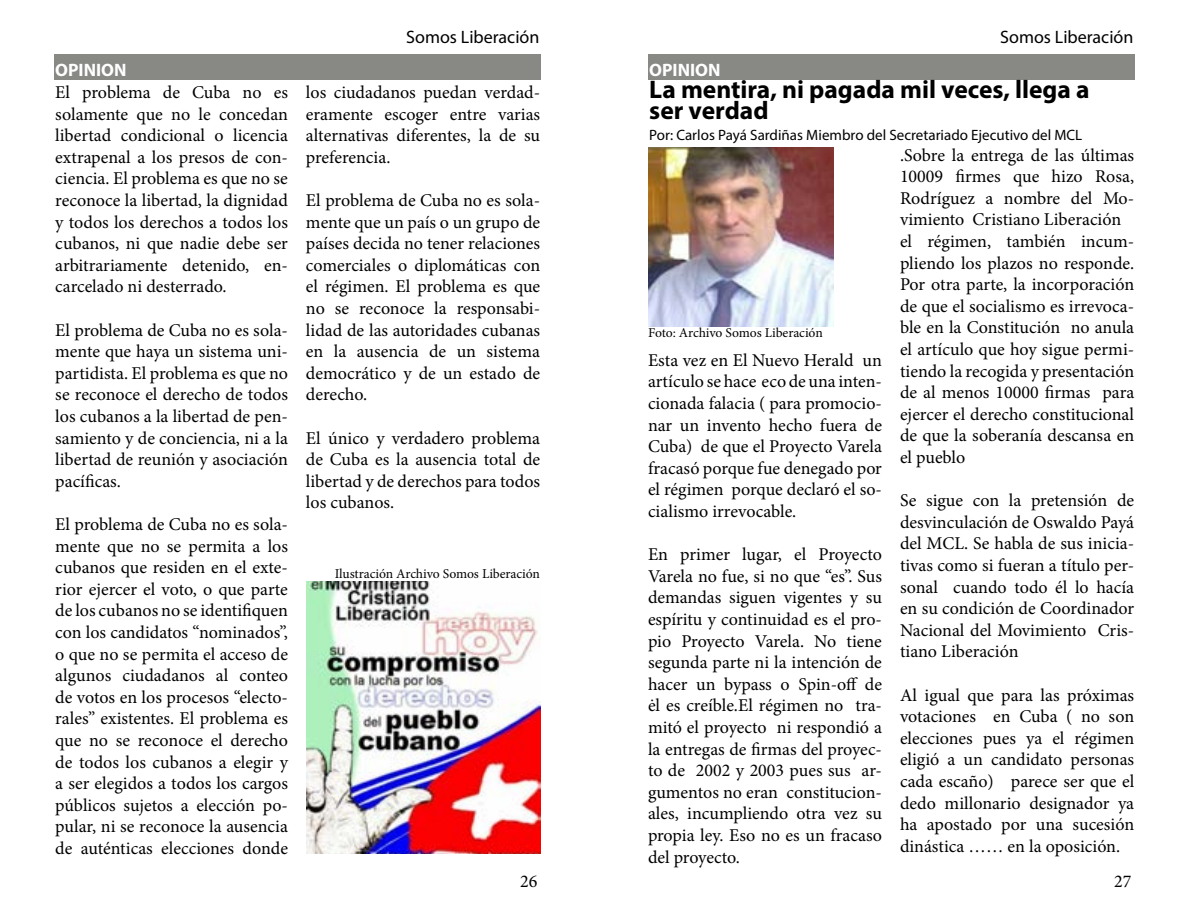
<style>
.page{position:relative;width:1188px;height:918px;background:#fff}
.page>*{position:absolute;margin:0;border:0;box-sizing:border-box;transform-origin:0 0}
.t1{font:700 25.5px/21px "Myriad Pro";color:#000}
.t2{font:18px/21.6px "Minion Pro";color:#000;text-align:justify}
.t3{font:18px "Myriad Pro";color:#000}
.t4{font:700 18px "Myriad Pro";color:#fff}
.t5{font:15px "Myriad Pro";color:#000}
.t6{font:13.5px "Minion Pro";color:#000}
</style>
<div class="page">
<div style="left:648px;top:54px;width:486px;height:26px;background:#888885"></div>
<img style="left:648px;top:148px;width:185px;height:178px">
<div style="left:54px;top:54px;width:486px;height:26px;background:#888885"></div>
<img style="left:306px;top:582px;width:234px;height:272px">
<p class="t4" style="left:55px;top:59px;width:73px">OPINION</p>
<p class="t2" style="left:55px;top:82px;width:234px">El problema de Cuba no es solamente que no le concedan libertad condicional o licencia extrapenal a los presos de con&shy;ciencia. El problema es que no se reconoce la libertad, la dignidad y todos los derechos a todos los cubanos, ni que nadie debe ser arbitrariamente detenido, en&shy;carcelado ni desterrado.</p>
<p class="t2" style="left:55px;top:319px;width:234px">El problema de Cuba no es sola&shy;mente que haya un sistema uni&shy;partidista. El problema es que no se reconoce el derecho de todos los cubanos a la libertad de pen&shy;samiento y de conciencia, ni a la libertad de reunión y asociación pacíficas.</p>
<p class="t2" style="left:55px;top:514px;width:234px">El problema de Cuba no es sola&shy;mente que no se permita a los cubanos que residen en el exte&shy;rior ejercer el voto, o que parte de los cubanos no se identifiquen con los candidatos “nominados”, o que no se permita el acceso de algunos ciudadanos al conteo de votos en los procesos “electo&shy;rales” existentes. El problema es que no se reconoce el derecho de todos los cubanos a elegir y a ser elegidos a todos los cargos públicos sujetos a elección po&shy;pular, ni se reconoce la ausencia de auténticas elecciones donde</p>
<p class="t3" style="left:406px;top:26px;width:135px">Somos Liberación</p>
<p class="t3" style="left:1000px;top:26px;width:135px">Somos Liberación</p>
<p class="t4" style="left:649px;top:59px;width:73px">OPINION</p>
<p class="t2" style="left:306px;top:82px;width:236px">los ciudadanos puedan verdad&shy;eramente escoger entre varias alternativas diferentes, la de su preferencia.</p>
<p class="t2" style="left:306px;top:190px;width:236px">El problema de Cuba no es sola&shy;mente que un país o un grupo de países decida no tener relaciones comerciales o diplomáticas con el régimen. El problema es que no se reconoce la responsabi&shy;lidad de las autoridades cubanas en la ausencia de un sistema democrático y de un estado de derecho.</p>
<p class="t2" style="left:306px;top:427px;width:236px">El único y verdadero problema de Cuba es la ausencia total de libertad y de derechos para todos los cubanos.</p>
<p class="t6" style="left:335px;top:564px;width:207px">Ilustración Archivo Somos Liberación</p>
<p class="t2" style="left:520px;top:871px;width:19px">26</p>
<h1 class="t1" style="left:649px;top:78px;width:442px">La mentira, ni pagada mil veces, llega a ser verdad</h1>
<p class="t5" style="left:649px;top:126px;width:434px">Por: Carlos Payá Sardiñas Miembro del Secretariado Ejecutivo del MCL</p>
<p class="t6" style="left:648px;top:324px;width:176px">Foto: Archivo Somos Liberación</p>
<p class="t2" style="left:648px;top:349px;width:236px">Esta vez en El Nuevo Herald un artículo se hace eco de una inten&shy;cionada falacia ( para promocio&shy;nar un invento hecho fuera de Cuba) de que el Proyecto Varela fracasó porque fue denegado por el régimen porque declaró el so&shy;cialismo irrevocable.</p>
<p class="t2" style="left:648px;top:544px;width:236px">En primer lugar, el Proyecto Varela no fue, si no que “es”. Sus demandas siguen vigentes y su espíritu y continuidad es el pro&shy;pio Proyecto Varela. No tiene segunda parte ni la intención de hacer un bypass o Spin-off de ėl es creíble.El régimen no tra&shy;mitó el proyecto ni respondió a la entregas de firmas del proyec&shy;to de 2002 y 2003 pues sus ar&shy;gumentos no eran constitucion&shy;ales, incumpliendo otra vez su propia ley. Eso no es un fracaso del proyecto.</p>
<p class="t2" style="left:900px;top:144px;width:236px;text-align:left">.Sobre la entrega de las últimas<br>10009 firmes que hizo Rosa,<br>Rodríguez a nombre del Mo&shy;vimiento Cristiano Liberación el régimen, también incum&shy;pliendo los plazos no responde.<br>Por otra parte, la incorporación de que el socialismo es irrevoca&shy;ble en la Constitución no anula el artículo que hoy sigue permi&shy;tiendo la recogida y presentación de al menos 10000 firmas para ejercer el derecho constitucional de que la soberanía descansa en el pueblo</p>
<p class="t2" style="left:900px;top:490px;width:236px">Se sigue con la pretensión de desvinculación de Oswaldo Payá del MCL. Se habla de sus inicia&shy;tivas como si fueran a título per&shy;sonal cuando todo él lo hacía en su condición de Coordinador Nacional del Movimiento Cris&shy;tiano Liberación</p>
<p class="t2" style="left:900px;top:684px;width:236px">Al igual que para las próximas votaciones en Cuba ( no son elecciones pues ya el régimen eligió a un candidato personas cada escaño) parece ser que el dedo millonario designador ya ha apostado por una sucesión dinástica …… en la oposición.</p>
<p class="t2" style="left:1114px;top:871px;width:19px">27</p>
</div>
